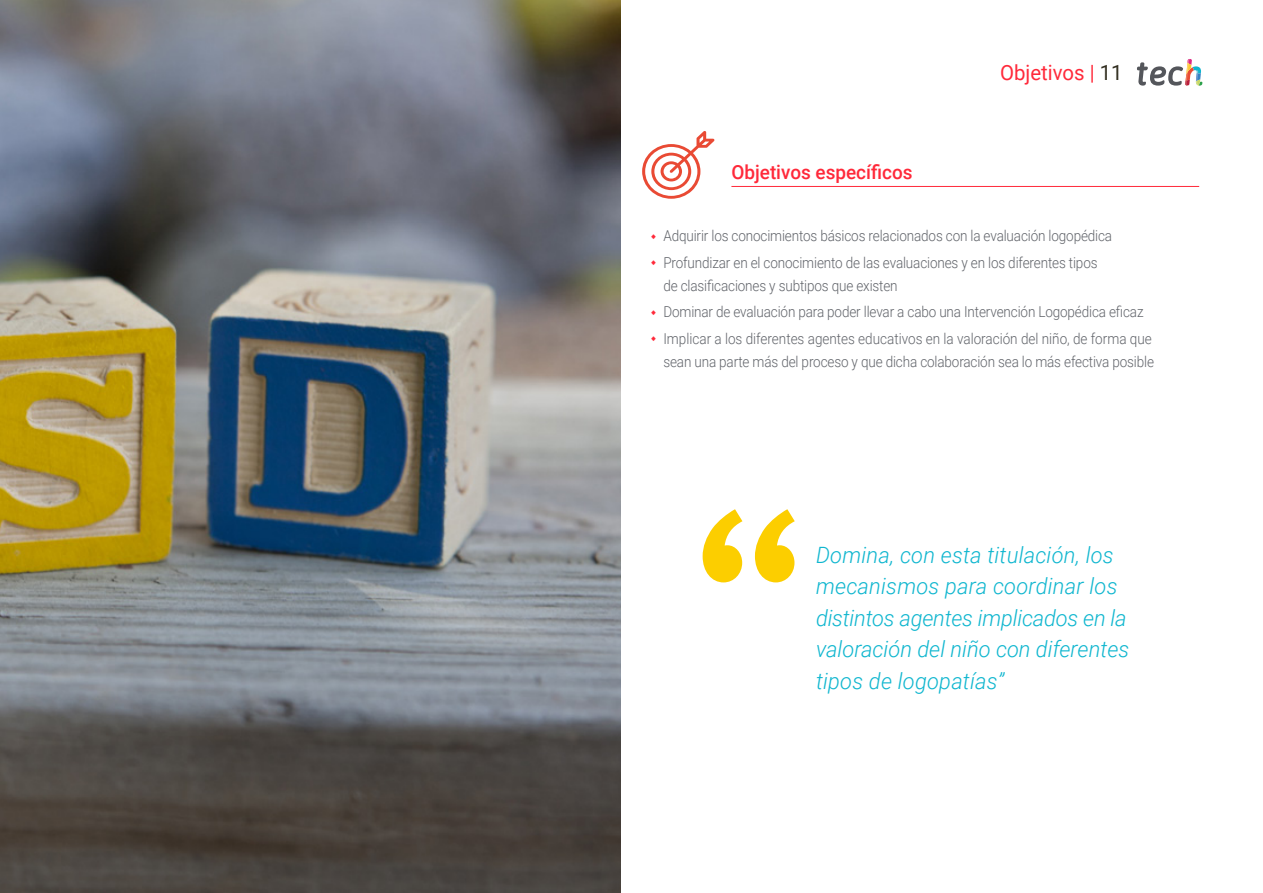
<style>
.page{position:relative;width:1263px;height:893px;background:#fff}
.page>*{position:absolute;margin:0;border:0;box-sizing:border-box;transform-origin:0 0}
.t1{font:italic 300 22.5px/31.5px "Roboto";letter-spacing:.01em;color:#0fb6cf}
.t2{font:21px "Roboto";color:#ff293a}
.t3{font:500 19.5px "Roboto";color:#ff293a}
.t4{font:300 15px/26.7px "Roboto";letter-spacing:-.01em;color:#61646a;scale:.9 1}
.s1{color:#312e20}
</style>
<div class="page">
<svg style="left:703px;top:509px;width:92px;height:73px"></svg>
<img style="left:0;top:0;width:621px;height:893px">
<hr style="left:731px;top:186px;width:468px;height:1px;background:#ff293a">
<svg style="left:642px;top:131px;width:72px;height:68px"></svg>
<svg style="left:1137px;top:59px;width:65px;height:27px"></svg>
<h3 class="t3" style="left:731px;top:159px;width:183px">Objetivos específicos</h3>
<h2 class="t2" style="left:1000px;top:57px;width:124px">Objetivos | <span class="s1">11</span></h2>
<p class="t4" style="left:663px;top:222px;width:500px">Adquirir los conocimientos básicos relacionados con la evaluación logopédica<br>Profundizar en el conocimiento de las evaluaciones y en los diferentes tipos</p>
<p class="t4" style="left:663px;top:271px;width:544px">de clasificaciones y subtipos que existen<br>Dominar de evaluación para poder llevar a cabo una Intervención Logopédica eficaz<br>Implicar a los diferentes agentes educativos en la valoración del niño, de forma que</p>
<p class="t4" style="left:663px;top:347px;width:547px">sean una parte más del proceso y que dicha colaboración sea lo más efectiva posible</p>
<h1 class="t1" style="left:816px;top:538px;width:315px">Domina, con esta titulación, los mecanismos para coordinar los distintos agentes implicados en la valoración del niño con diferentes tipos de logopatías”</h1>
</div>
